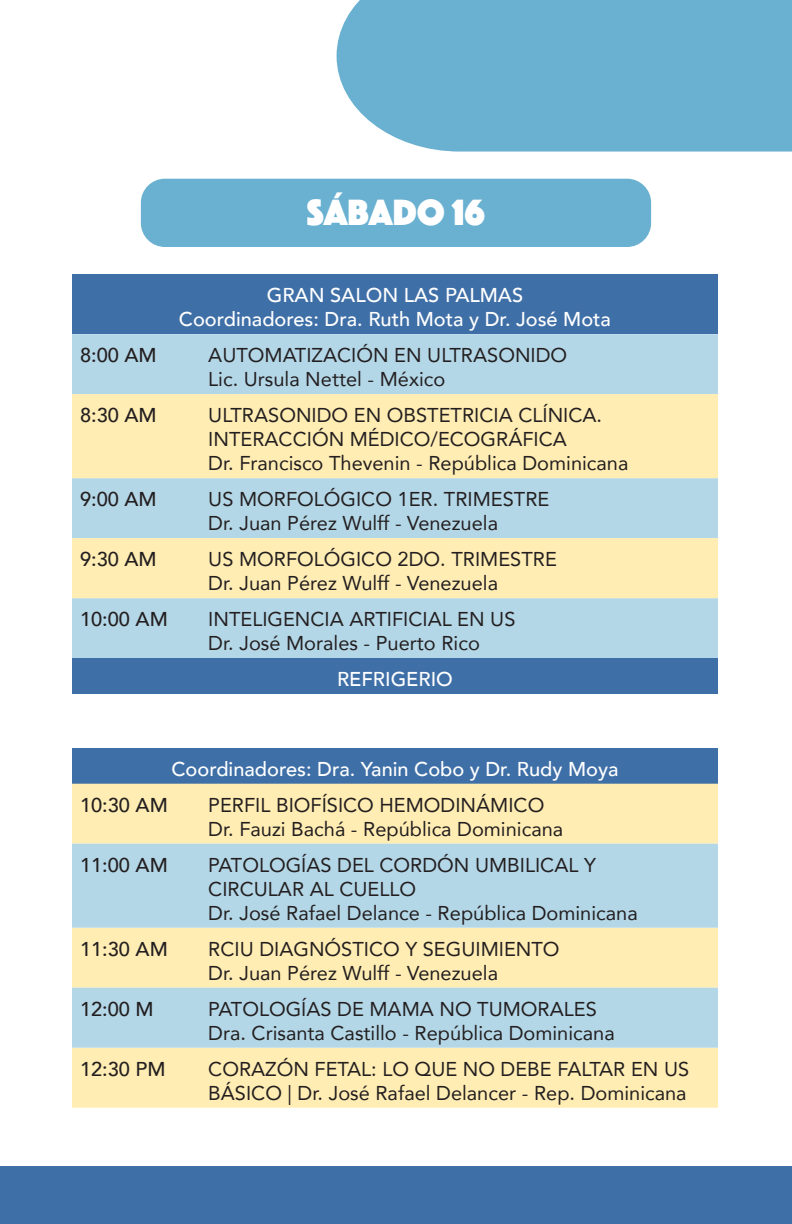
<style>
.page{position:relative;width:792px;height:1224px;background:#fff}
.page>*{position:absolute;margin:0;border:0;box-sizing:border-box;transform-origin:0 0}
.t1{font:38px "Phosphate Solid";color:#fff}
.t2{font:20px/24px "Avenir";color:#231f20}
.t3{font:500 20px/24px "Avenir";color:#fff;text-align:center}
.t4{font:500 20px "Avenir";color:#231f20}
</style>
<div class="page">
<div style="left:337px;top:0;width:455px;height:152px;background:#69b0d1"></div>
<div style="left:0;top:1166px;width:792px;height:58px;background:#3f6fa7"></div>
<div style="left:141px;top:179px;width:510px;height:68px;background:#69b0d1;border-radius:24px"></div>
<div style="left:72px;top:274px;width:646px;height:60px;background:#3f6fa7"></div>
<div style="left:72px;top:334px;width:646px;height:324px;background:#b4d7e8"></div>
<svg style="left:72px;top:394px;width:646px;height:204px;fill:#ffedb3"></svg>
<div style="left:72px;top:658px;width:646px;height:36px;background:#3f6fa7"></div>
<div style="left:72px;top:748px;width:646px;height:36px;background:#3f6fa7"></div>
<div style="left:72px;top:784px;width:646px;height:324px;background:#ffedb3"></div>
<svg style="left:72px;top:844px;width:646px;height:204px;fill:#b4d7e8"></svg>
<h1 class="t1" style="left:307px;top:185px;width:180px">SÁBADO 16</h1>
<p class="t3" style="left:179px;top:282px;width:434px">GRAN SALON LAS PALMAS<br>Coordinadores: Dra. Ruth Mota y Dr. José Mota</p>
<p class="t4" style="left:80px;top:338px;width:78px">8:00 AM</p>
<p class="t2" style="left:208px;top:343px;width:361px">AUTOMATIZACIÓN EN ULTRASONIDO<br>Lic. Ursula Nettel - México</p>
<p class="t4" style="left:80px;top:398px;width:78px">8:30 AM</p>
<p class="t2" style="left:208px;top:403px;width:422px">ULTRASONIDO EN OBSTETRICIA CLÍNICA.<br>INTERACCIÓN MÉDICO/ECOGRÁFICA<br>Dr. Francisco Thevenin - República Dominicana</p>
<p class="t4" style="left:80px;top:482px;width:78px">9:00 AM</p>
<p class="t2" style="left:208px;top:487px;width:343px">US MORFOLÓGICO 1ER. TRIMESTRE<br>Dr. Juan Pérez Wulff - Venezuela</p>
<p class="t4" style="left:80px;top:542px;width:78px">9:30 AM</p>
<p class="t2" style="left:208px;top:547px;width:350px">US MORFOLÓGICO 2DO. TRIMESTRE<br>Dr. Juan Pérez Wulff - Venezuela</p>
<p class="t4" style="left:80px;top:602px;width:89px">10:00 AM</p>
<p class="t2" style="left:208px;top:607px;width:309px">INTELIGENCIA ARTIFICIAL EN US<br>Dr. José Morales - Puerto Rico</p>
<p class="t3" style="left:337px;top:666px;width:117px">REFRIGERIO</p>
<p class="t3" style="left:172px;top:756px;width:448px">Coordinadores: Dra. Yanin Cobo y Dr. Rudy Moya</p>
<p class="t4" style="left:80px;top:787px;width:89px">10:30 AM</p>
<p class="t2" style="left:208px;top:792px;width:356px">PERFIL BIOFÍSICO HEMODINÁMICO<br>Dr. Fauzi Bachá - República Dominicana</p>
<p class="t4" style="left:80px;top:847px;width:89px">11:00 AM</p>
<p class="t2" style="left:208px;top:852px;width:431px">PATOLOGÍAS DEL CORDÓN UMBILICAL Y<br>CIRCULAR AL CUELLO<br>Dr. José Rafael Delance - República Dominicana</p>
<p class="t4" style="left:80px;top:931px;width:89px">11:30 AM</p>
<p class="t2" style="left:208px;top:936px;width:353px">RCIU DIAGNÓSTICO Y SEGUIMIENTO<br>Dr. Juan Pérez Wulff - Venezuela</p>
<p class="t4" style="left:80px;top:991px;width:75px">12:00 M</p>
<p class="t2" style="left:208px;top:996px;width:408px">PATOLOGÍAS DE MAMA NO TUMORALES<br>Dra. Crisanta Castillo - República Dominicana</p>
<p class="t4" style="left:80px;top:1051px;width:87px">12:30 PM</p>
<p class="t2" style="left:208px;top:1056px;width:483px">CORAZÓN FETAL: LO QUE NO DEBE FALTAR EN US<br>BÁSICO | Dr. José Rafael Delancer - Rep. Dominicana</p>
</div>
